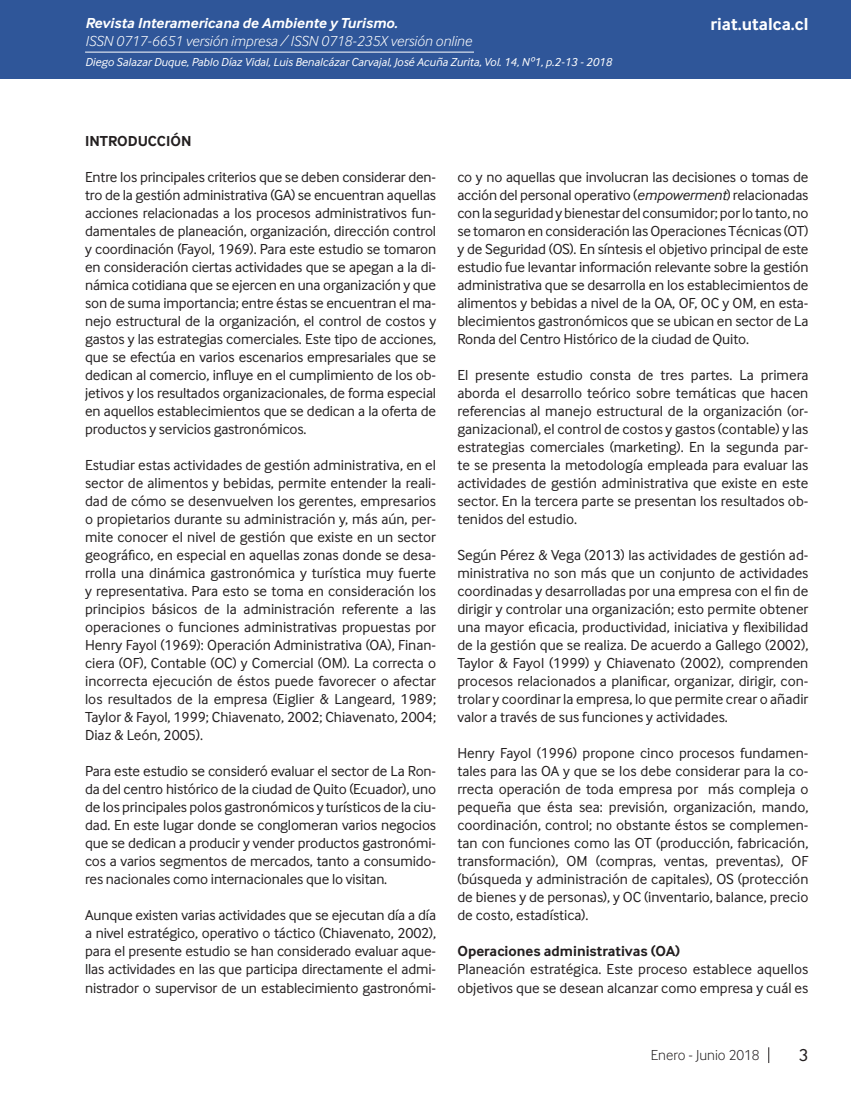
<style>
.page{position:relative;width:851px;height:1106px;background:#fff}
.page>*{position:absolute;margin:0;border:0;box-sizing:border-box;transform-origin:0 0}
.t1{font:700 18px "Inter Face";color:#fff}
.t2{font:18px "Inter Face";color:#231f20}
.Cuerpo_de_Texto{font:15px/18px "Inter Face";color:#231f20;text-align:justify}
.t3{font:italic 300 15px "Inter Face";color:#fff}
.Cuerpo_de_Texto-2{font:700 15px "Inter Face";color:#231f20}
.t4{font:italic 700 15px "Inter Face";color:#fff}
.t5{font:300 15px "Inter Face";color:#231f20}
.Cuño_de_pagina{font:italic 12px "Inter Face";color:#fff}
.s1{font-style:italic}
</style>
<div class="page">
<div style="left:0;top:0;width:850px;height:79px;background:#2f5699"></div>
<hr style="left:85px;top:52px;width:389px;height:1px;background:#fff">
<svg style="left:768px;top:1047px;width:1px;height:16px"></svg>
<p class="t4" style="left:85px;top:15px;width:314px">Revista Interamericana de Ambiente y Turismo.</p>
<p class="t3" style="left:85px;top:33px;width:388px">ISSN 0717-6651 versión impresa / ISSN 0718-235X versión online</p>
<p class="Cuño_de_pagina" style="left:85px;top:56px;width:528px">Diego Salazar Duque, Pablo Díaz Vidal, Luis Benalcázar Carvajal, José Acuña Zurita, Vol. 14, Nº1, p.2-13 - 2018</p>
<p class="t1" style="left:710px;top:14px;width:99px">riat.utalca.cl</p>
<p class="Cuerpo_de_Texto-2" style="left:85px;top:132px;width:108px">INTRODUCCIÓN</p>
<p class="Cuerpo_de_Texto" style="left:85px;top:168px;width:352px">Entre los principales criterios que se deben considerar den&shy;tro de la gestión administrativa (GA) se encuentran aquellas acciones relacionadas a los procesos administrativos fun&shy;damentales de planeación, organización, dirección control y coordinación (Fayol, 1969). Para este estudio se tomaron en consideración ciertas actividades que se apegan a la di&shy;námica cotidiana que se ejercen en una organización y que son de suma importancia; entre éstas se encuentran el ma&shy;nejo estructural de la organización, el control de costos y gastos y las estrategias comerciales. Este tipo de acciones, que se efectúa en varios escenarios empresariales que se dedican al comercio, influye en el cumplimiento de los ob&shy;jetivos y los resultados organizacionales, de forma especial en aquellos establecimientos que se dedican a la oferta de productos y servicios gastronómicos.</p>
<p class="Cuerpo_de_Texto" style="left:85px;top:456px;width:352px">Estudiar estas actividades de gestión administrativa, en el sector de alimentos y bebidas, permite entender la reali&shy;dad de cómo se desenvuelven los gerentes, empresarios o propietarios durante su administración y, más aún, per&shy;mite conocer el nivel de gestión que existe en un sector geográfico, en especial en aquellas zonas donde se desa&shy;rrolla una dinámica gastronómica y turística muy fuerte y representativa. Para esto se toma en consideración los principios básicos de la administración referente a las operaciones o funciones administrativas propuestas por Henry Fayol (1969): Operación Administrativa (OA), Finan&shy;ciera (OF), Contable (OC) y Comercial (OM). La correcta o incorrecta ejecución de éstos puede favorecer o afectar los resultados de la empresa (Eiglier &amp; Langeard, 1989; Taylor &amp; Fayol, 1999; Chiavenato, 2002; Chiavenato, 2004; Diaz &amp; León, 2005).</p>
<p class="Cuerpo_de_Texto" style="left:85px;top:762px;width:352px">Para este estudio se consideró evaluar el sector de La Ron&shy;da del centro histórico de la ciudad de Quito (Ecuador), uno de los principales polos gastronómicos y turísticos de la ciu&shy;dad. En este lugar donde se conglomeran varios negocios que se dedican a producir y vender productos gastronómi&shy;cos a varios segmentos de mercados, tanto a consumido&shy;res nacionales como internacionales que lo visitan.</p>
<p class="Cuerpo_de_Texto" style="left:85px;top:906px;width:352px">Aunque existen varias actividades que se ejecutan día a día a nivel estratégico, operativo o táctico (Chiavenato, 2002), para el presente estudio se han considerado evaluar aque&shy;llas actividades en las que participa directamente el admi&shy;nistrador o supervisor de un establecimiento gastronómi-</p>
<p class="Cuerpo_de_Texto" style="left:457px;top:168px;width:352px">co y no aquellas que involucran las decisiones o tomas de acción del personal operativo (<span class="s1">empowerment</span>) relacionadas con la seguridad y bienestar del consumidor; por lo tanto, no se tomaron en consideración las Operaciones Técnicas (OT) y de Seguridad (OS). En síntesis el objetivo principal de este estudio fue levantar información relevante sobre la gestión administrativa que se desarrolla en los establecimientos de alimentos y bebidas a nivel de la OA, OF, OC y OM, en esta&shy;blecimientos gastronómicos que se ubican en sector de La Ronda del Centro Histórico de la ciudad de Quito.</p>
<p class="Cuerpo_de_Texto" style="left:457px;top:366px;width:352px">El presente estudio consta de tres partes. La primera aborda el desarrollo teórico sobre temáticas que hacen referencias al manejo estructural de la organización (or&shy;ganizacional), el control de costos y gastos (contable) y las estrategias comerciales (marketing). En la segunda par&shy;te se presenta la metodología empleada para evaluar las actividades de gestión administrativa que existe en este sector. En la tercera parte se presentan los resultados ob&shy;tenidos del estudio.</p>
<p class="Cuerpo_de_Texto" style="left:457px;top:546px;width:352px">Según Pérez &amp; Vega (2013) las actividades de gestión ad&shy;ministrativa no son más que un conjunto de actividades coordinadas y desarrolladas por una empresa con el fin de dirigir y controlar una organización; esto permite obtener una mayor eficacia, productividad, iniciativa y flexibilidad de la gestión que se realiza. De acuerdo a Gallego (2002), Taylor &amp; Fayol (1999) y Chiavenato (2002), comprenden procesos relacionados a planificar, organizar, dirigir, con&shy;trolar y coordinar la empresa, lo que permite crear o añadir valor a través de sus funciones y actividades.</p>
<p class="Cuerpo_de_Texto" style="left:457px;top:744px;width:352px">Henry Fayol (1996) propone cinco procesos fundamen&shy;tales para las OA y que se los debe considerar para la co&shy;rrecta operación de toda empresa por más compleja o pequeña que ésta sea: previsión, organización, mando, coordinación, control; no obstante éstos se complemen&shy;tan con funciones como las OT (producción, fabricación, transformación), OM (compras, ventas, preventas), OF (búsqueda y administración de capitales), OS (protección de bienes y de personas), y OC (inventario, balance, precio de costo, estadística).</p>
<p class="Cuerpo_de_Texto-2" style="left:457px;top:942px;width:224px">Operaciones administrativas (OA)</p>
<p class="Cuerpo_de_Texto" style="left:457px;top:960px;width:352px">Planeación estratégica. Este proceso establece aquellos objetivos que se desean alcanzar como empresa y cuál es</p>
<p class="t5" style="left:651px;top:1046px;width:110px">Enero - Junio 2018</p>
<p class="t2" style="left:798px;top:1045px;width:11px">3</p>
</div>
